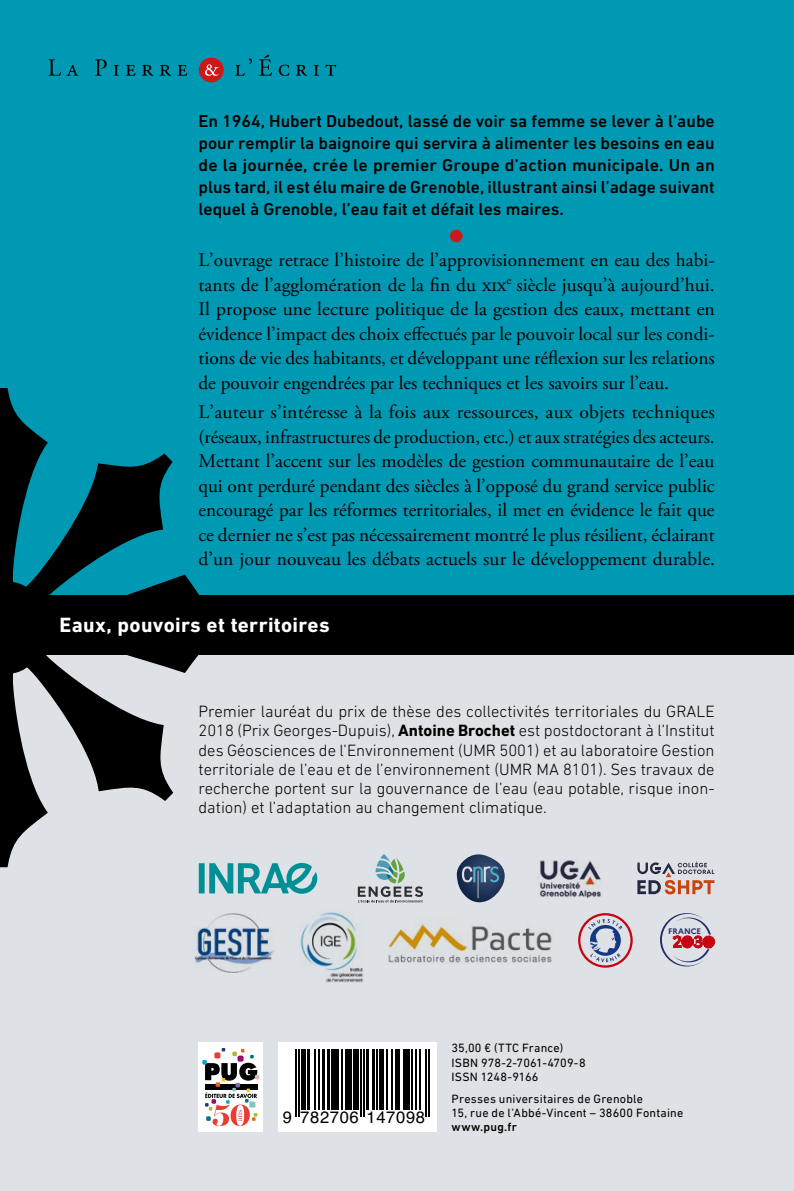
<style>
.page{position:relative;width:794px;height:1191px;background:#fff}
.page>*{position:absolute;margin:0;border:0;box-sizing:border-box;transform-origin:0 0}
.t1{font:700 21px "DIN Next LT Pro";letter-spacing:.015em;color:#fff}
.t2{font:19.25px/24.5px "Adobe Garamond Pro";letter-spacing:.005em;color:#000;text-align:justify}
.t3{font:500 17.5px/21.9px "DIN Next LT Pro";color:#000;text-align:justify}
.t4{font:17.5px "Zapf Dingbats ITC";color:#cd1719}
.t5{font:300 16.62px/19.2px "DIN Next LT Pro";color:#000;text-align:justify}
.t6{font:16.62px "Helvetica";letter-spacing:.04em;color:#000}
.t7{font:12.25px/14.3px "DIN Next LT Pro";letter-spacing:.015em;color:#000}
.t8{font:500 12.25px "DIN Next LT Pro";letter-spacing:.02em;color:#000}
.t9{font:700 8.05px "Marianne";color:#273475}
.s1{font-weight:700}
</style>
<div class="page">
<div style="left:0;top:655px;width:794px;height:536px;background:#dee1e5"></div>
<div style="left:0;top:0;width:794px;height:595px;background:#0099b3"></div>
<svg style="left:0;top:388px;width:199px;height:480px"></svg>
<div style="left:0;top:595px;width:794px;height:60px;background:#000"></div>
<div style="left:199px;top:58px;width:25px;height:24px;background:#cd1719;border-radius:50%"></div>
<svg style="left:205px;top:64px;width:14px;height:12px"></svg>
<svg style="left:48px;top:59px;width:139px;height:17px"></svg>
<svg style="left:235px;top:55px;width:101px;height:21px"></svg>
<div style="left:278px;top:1042px;width:159px;height:89px;background:#fff"></div>
<hr style="left:296px;top:1049px;width:1px;height:68px;background:#000">
<hr style="left:298px;top:1049px;width:2px;height:68px;background:#000">
<hr style="left:301px;top:1049px;width:4px;height:61px;background:#000">
<hr style="left:307px;top:1049px;width:3px;height:61px;background:#000">
<hr style="left:314px;top:1049px;width:1px;height:61px;background:#000">
<hr style="left:318px;top:1049px;width:2px;height:61px;background:#000">
<hr style="left:322px;top:1049px;width:3px;height:61px;background:#000">
<hr style="left:327px;top:1049px;width:2px;height:61px;background:#000">
<hr style="left:331px;top:1049px;width:4px;height:61px;background:#000">
<hr style="left:336px;top:1049px;width:3px;height:61px;background:#000">
<hr style="left:341px;top:1049px;width:1px;height:61px;background:#000">
<hr style="left:345px;top:1049px;width:4px;height:61px;background:#000">
<hr style="left:351px;top:1049px;width:1px;height:61px;background:#000">
<div style="left:353px;top:1049px;width:6px;height:61px;background:#000"></div>
<hr style="left:360px;top:1049px;width:2px;height:68px;background:#000">
<hr style="left:363px;top:1049px;width:2px;height:68px;background:#000">
<hr style="left:366px;top:1049px;width:3px;height:61px;background:#000">
<hr style="left:372px;top:1049px;width:3px;height:61px;background:#000">
<hr style="left:376px;top:1049px;width:1px;height:61px;background:#000">
<hr style="left:379px;top:1049px;width:4px;height:61px;background:#000">
<hr style="left:386px;top:1049px;width:1px;height:61px;background:#000">
<hr style="left:391px;top:1049px;width:2px;height:61px;background:#000">
<hr style="left:396px;top:1049px;width:4px;height:61px;background:#000">
<hr style="left:403px;top:1049px;width:1px;height:61px;background:#000">
<hr style="left:406px;top:1049px;width:4px;height:61px;background:#000">
<hr style="left:411px;top:1049px;width:2px;height:61px;background:#000">
<hr style="left:415px;top:1049px;width:2px;height:61px;background:#000">
<hr style="left:420px;top:1049px;width:1px;height:61px;background:#000">
<hr style="left:425px;top:1049px;width:2px;height:68px;background:#000">
<hr style="left:428px;top:1049px;width:2px;height:68px;background:#000">
<div style="left:198px;top:1042px;width:65px;height:89px;background:#fff"></div>
<svg style="left:202px;top:1048px;width:57px;height:78px"></svg>
<div style="left:191px;top:858px;width:134px;height:40px;background:#dee1e5"></div>
<div style="left:199px;top:863px;width:6px;height:30px;background:#008f95"></div>
<svg style="left:209px;top:863px;width:108px;height:30px"></svg>
<svg style="left:456px;top:871px;width:49px;height:32px"></svg>
<svg style="left:457px;top:854px;width:47px;height:48px"></svg>
<img style="left:637px;top:880px;width:77px;height:14px">
<svg style="left:637px;top:861px;width:77px;height:16px"></svg>
<svg style="left:357px;top:886px;width:66px;height:17px"></svg>
<svg style="left:358px;top:854px;width:65px;height:48px"></svg>
<img style="left:539px;top:860px;width:62px;height:37px">
<img style="left:195px;top:913px;width:79px;height:59px">
<img style="left:388px;top:924px;width:164px;height:39px">
<img style="left:300px;top:912px;width:63px;height:70px">
<svg style="left:682px;top:938px;width:34px;height:29px"></svg>
<svg style="left:660px;top:913px;width:54px;height:53px"></svg>
<svg style="left:578px;top:913px;width:54px;height:54px"></svg>
<svg style="left:580px;top:915px;width:50px;height:50px"></svg>
<svg style="left:588px;top:919px;width:34px;height:43px"></svg>
<p class="t3" style="left:198px;top:110px;width:518px">En 1964, Hubert Dubedout, lassé de voir sa femme se lever à l’aube pour remplir la baignoire qui servira à alimenter les besoins en eau de la journée, crée le premier Groupe d’action municipale. Un an plus tard, il est élu maire de Grenoble, illustrant ainsi l’adage suivant lequel à Grenoble, l’eau fait et défait les maires.</p>
<p class="t4" style="left:449px;top:227px;width:15px">●</p>
<p class="t2" style="left:198px;top:248px;width:518px">L’ouvrage retrace l’histoire de l’approvisionnement en eau des habi&shy;tants de l’agglomération de la fin du xix<sup>e</sup> siècle jusqu’à aujourd’hui.<br>Il propose une lecture politique de la gestion des eaux, mettant en évidence l’impact des choix effectués par le pouvoir local sur les condi&shy;tions de vie des habitants, et développant une réflexion sur les relations de pouvoir engendrées par les techniques et les savoirs sur l’eau.</p>
<p class="t2" style="left:198px;top:400px;width:518px">L’auteur s’intéresse à la fois aux ressources, aux objets techniques (réseaux, infrastructures de production, etc.) et aux stratégies des acteurs.<br>Mettant l’accent sur les modèles de gestion communautaire de l’eau qui ont perduré pendant des siècles à l’opposé du grand service public encouragé par les réformes territoriales, il met en évidence le fait que ce dernier ne s’est pas nécessairement montré le plus résilient, éclairant d’un jour nouveau les débats actuels sur le développement durable.</p>
<p class="t1" style="left:60px;top:613px;width:271px">Eaux, pouvoirs et territoires</p>
<p class="t5" style="left:198px;top:701px;width:517px">Premier lauréat du prix de thèse des collectivités territoriales du GRALE 2018 (Prix Georges-Dupuis), <span class="s1">Antoine Brochet</span> est postdoctorant à l’Institut des Géosciences de l’Environnement (UMR 5001) et au laboratoire Gestion territoriale de l’eau et de l’environnement (UMR MA 8101). Ses travaux de recherche portent sur la gouvernance de l’eau (eau potable, risque inon&shy;dation) et l’adaptation au changement climatique.</p>
<p class="t9" style="left:668px;top:926px;width:35px">FRANCE</p>
<p class="t6" style="left:283px;top:1104px;width:144px">9 782706 147098</p>
<p class="t7" style="left:451px;top:1040px;width:136px">35,00 € (TTC France)<br>ISBN 978-2-7061-4709-8<br>ISSN 1248-9166</p>
<p class="t7" style="left:451px;top:1091px;width:233px">Presses universitaires de Grenoble<br>15, rue de l’Abbé-Vincent – 38600 Fontaine</p>
<p class="t8" style="left:451px;top:1120px;width:67px">www.pug.fr</p>
</div>
